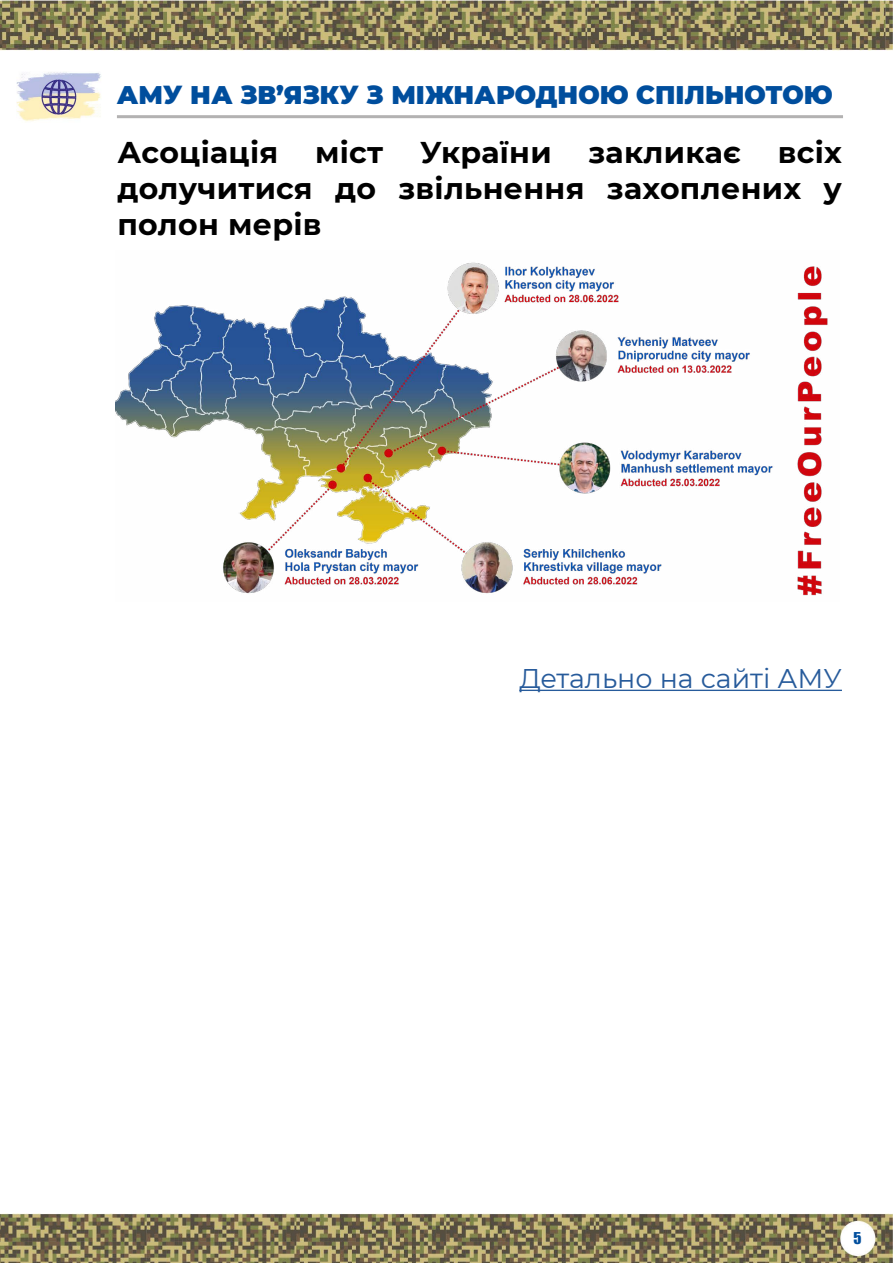
<style>
.page{position:relative;width:893px;height:1263px;background:#fff}
.page>*{position:absolute;margin:0;border:0;box-sizing:border-box;transform-origin:0 0}
.t1{font:700 30px/36px "Montserrat";letter-spacing:.01em;color:#000;text-align:justify}
.t2{font:27px "Montserrat";color:#275b9b}
.t3{font:900 25.5px "Montserrat";color:#004e9d}
.t4{font:15px "Impact";color:#004e9d}
</style>
<div class="page">
<img style="left:0;top:0;width:893px;height:50px">
<img style="left:0;top:1213px;width:893px;height:50px">
<hr style="left:519px;top:690px;width:323px;height:1px;background:#275b9b">
<img style="left:116px;top:262px;width:712px;height:334px">
<img style="left:17px;top:72px;width:84px;height:50px">
<hr style="left:117px;top:115px;width:726px;height:3px;background:#b3b2b2">
<p class="t3" style="left:117px;top:75px;width:717px">АМУ НА ЗВ’ЯЗКУ З МІЖНАРОДНОЮ СПІЛЬНОТОЮ</p>
<p class="t1" style="left:117px;top:133px;width:726px">Асоціація міст України закликає всіх долучитися до звільнення захоплених у полон мерів</p>
<p class="t2" style="left:519px;top:660px;width:324px">Детально на сайті АМУ</p>
<p class="t4" style="left:853px;top:1226px;width:10px">5</p>
</div>
